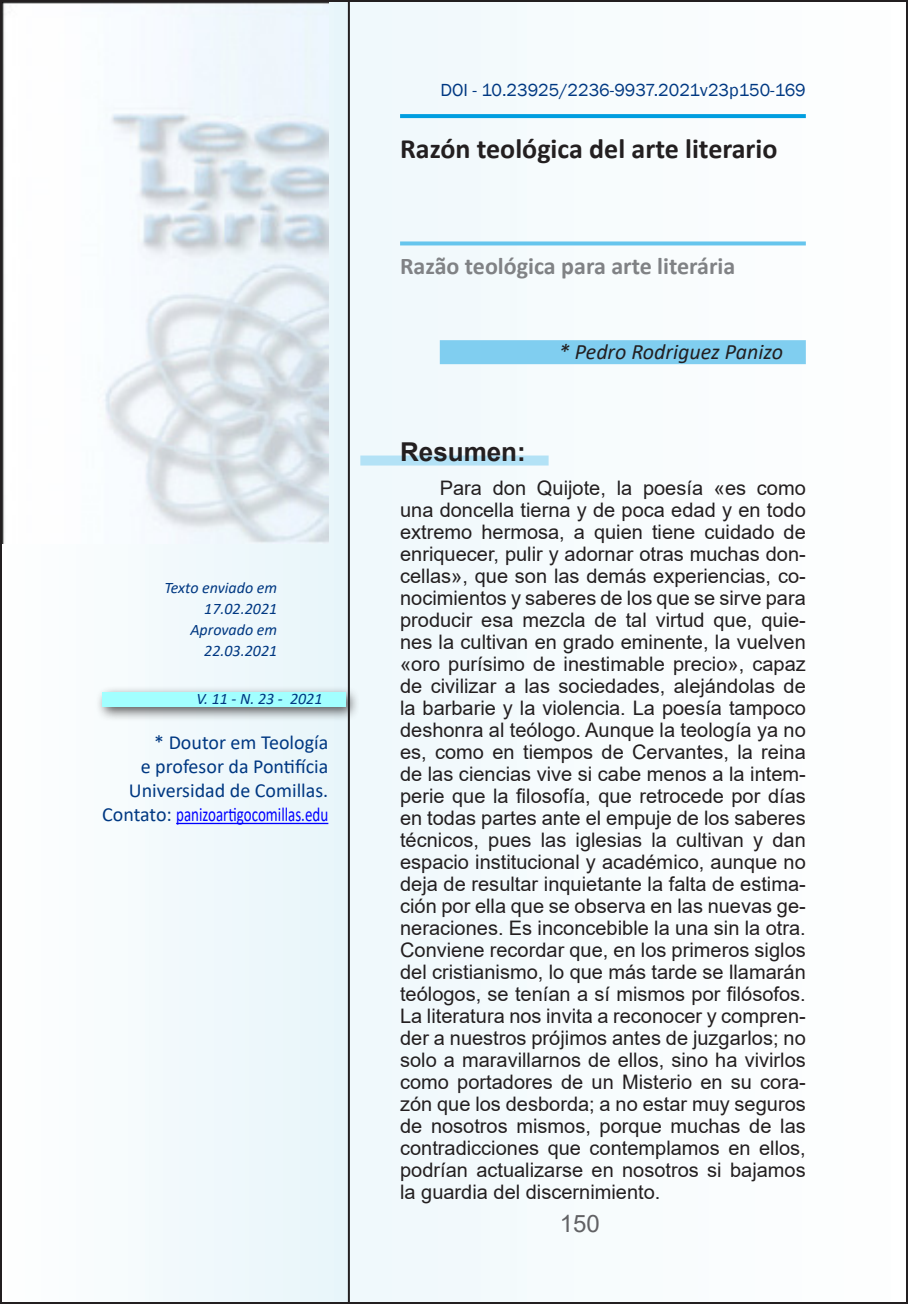
<style>
.page{position:relative;width:908px;height:1304px;background:#fff}
.page>*{position:absolute;margin:0;border:0;box-sizing:border-box;transform-origin:0 0}
.t1{font:700 28px "Calibri";color:#231f20}
.t2{font:700 26px "Arial";color:#231f20}
.t3{font:700 24px "Calibri";color:#808285}
.t4{font:24px "Arial";color:#616164}
.t5{font:italic 22px "Calibri";color:#231f20}
.t6{font:20px/22px "Arial";color:#231f20;text-align:justify}
.t7{font:20px/24px "Calibri";color:#003882;text-align:right}
.t8{font:18px "Franklin Gothic";color:#003882}
.t9{font:italic 16px/21px "Calibri";color:#003882;text-align:right}
.s1{color:#00f}
</style>
<div class="page">
<div style="left:1px;top:1px;width:905px;height:1302px;background:#f8fcfd"></div>
<div style="left:1px;top:1px;width:348px;height:1302px;background:#f1f9fc"></div>
<img style="left:3px;top:3px;width:325px;height:540px">
<div style="left:0;top:0;width:350px;height:1304px;border:2px solid #231f20"></div>
<div style="left:95px;top:685px;width:265px;height:37px;background:#231f20;opacity:.75"></div>
<div style="left:102px;top:692px;width:243px;height:15px;background:#a2ffff"></div>
<hr style="left:176px;top:823px;width:152px;height:1px;background:#00f">
<svg style="left:400px;top:114px;width:405px;height:4px;background:#05a0e0"></svg>
<svg style="left:400px;top:241px;width:405px;height:4px;background:#77cbee"></svg>
<div style="left:439px;top:340px;width:366px;height:24px;background:#80cef0"></div>
<div style="left:360px;top:456px;width:188px;height:10px;background:#b3e2f6"></div>
<p class="t9" style="left:164px;top:576px;width:114px">Texto enviado em<br>17.02.2021<br>Aprovado em<br>22.03.2021</p>
<p class="t9" style="left:196px;top:688px;width:127px">V. 11 - N. 23 - 2021</p>
<p class="t7" style="left:102px;top:730px;width:227px">* Doutor em Teología<br>e profesor da Pontifícia<br>Universidad de Comillas.<br>Contato: <span class="s1">panizoartigocomillas.edu</span></p>
<p class="t8" style="left:440px;top:78px;width:366px">DOI - 10.23925/2236-9937.2021v23p150-169</p>
<h1 class="t1" style="left:400px;top:129px;width:379px">Razón teológica del arte literario</h1>
<p class="t3" style="left:400px;top:249px;width:336px">Razão teológica para arte literária</p>
<p class="t5" style="left:558px;top:336px;width:225px">* Pedro Rodriguez Panizo</p>
<h2 class="t2" style="left:400px;top:434px;width:127px">Resumen:</h2>
<p class="t6" style="left:400px;top:476px;width:407px;text-indent:40px">Para don Quijote, la poesía «es como una doncella tierna y de poca edad y en todo extremo hermosa, a quien tiene cuidado de enriquecer, pulir y adornar otras muchas don&shy;cellas», que son las demás experiencias, co&shy;nocimientos y saberes de los que se sirve para producir esa mezcla de tal virtud que, quie&shy;nes la cultivan en grado eminente, la vuelven «oro purísimo de inestimable precio», capaz de civilizar a las sociedades, alejándolas de la barbarie y la violencia. La poesía tampoco deshonra al teólogo. Aunque la teología ya no es, como en tiempos de Cervantes, la reina de las ciencias vive si cabe menos a la intem&shy;perie que la filosofía, que retrocede por días en todas partes ante el empuje de los saberes técnicos, pues las iglesias la cultivan y dan espacio institucional y académico, aunque no deja de resultar inquietante la falta de estima&shy;ción por ella que se observa en las nuevas ge&shy;neraciones. Es inconcebible la una sin la otra.<br>Conviene recordar que, en los primeros siglos del cristianismo, lo que más tarde se llamarán teólogos, se tenían a sí mismos por filósofos.<br>La literatura nos invita a reconocer y compren&shy;der a nuestros prójimos antes de juzgarlos; no solo a maravillarnos de ellos, sino ha vivirlos como portadores de un Misterio en su cora&shy;zón que los desborda; a no estar muy seguros de nosotros mismos, porque muchas de las contradicciones que contemplamos en ellos, podrían actualizarse en nosotros si bajamos la guardia del discernimiento.</p>
<p class="t4" style="left:559px;top:1206px;width:42px">150</p>
</div>
